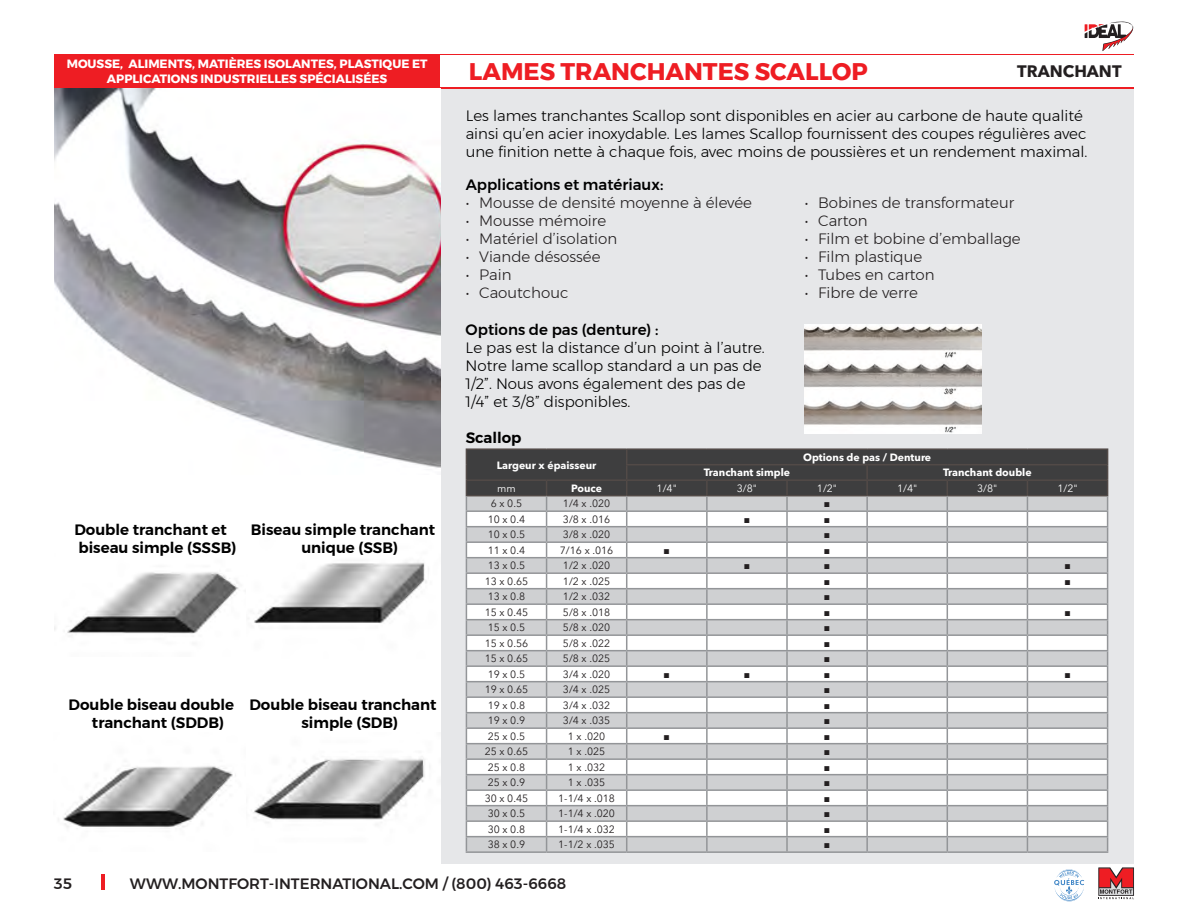
<style>
.page{position:relative;width:1188px;height:918px;background:#fff}
.page>*{position:absolute;margin:0;border:0;box-sizing:border-box;transform-origin:0 0}
.t1{font:700 24px "Montserrat";color:#ee1d23}
.t2{font:700 16.5px "Avenir Next LT Pro";color:#231f20}
.t3{font:300 15px/18px "Montserrat";color:#000}
.t4{font:300 15px "Montserrat";color:#231f20}
.t5{font:600 15px/18px "Montserrat";color:#000}
.t6{font:500 15px "Montserrat";color:#231f20}
.t7{font:500 15px "Montserrat";color:#000}
.t8{font:700 12px/14.4px "Montserrat";color:#fff;text-align:center}
.t9{font:10.5px "Avenir Next LT Pro";color:#231f20}
.t10{font:700 10.5px "Avenir Next LT Pro";color:#fff}
.t11{font:900 10.5px "Arial";color:#231f20}
.t12{font:10.5px "Avenir Next LT Pro";color:#fff}
</style>
<div class="page">
<div style="left:54px;top:54px;width:1080px;height:810px;background:#e6e7e9"></div>
<svg style="left:1085px;top:22px;width:48px;height:29px"></svg>
<hr style="left:101px;top:874px;width:4px;height:16px;background:#ee1d23">
<svg style="left:1098px;top:867px;width:36px;height:32px"></svg>
<svg style="left:1054px;top:869px;width:30px;height:32px"></svg>
<div style="left:54px;top:54px;width:1080px;height:35px;background:#ee1d23"></div>
<div style="left:440px;top:56px;width:694px;height:31px;background:#fff"></div>
<img style="left:54px;top:89px;width:386px;height:386px">
<div style="left:54px;top:475px;width:386px;height:389px;background:#fff"></div>
<img style="left:54px;top:562px;width:373px;height:72px">
<img style="left:63px;top:758px;width:362px;height:70px">
<img style="left:805px;top:324px;width:177px;height:110px">
<hr style="left:466px;top:448px;width:81px;height:2px;background:#524a47">
<hr style="left:547px;top:448px;width:80px;height:2px;background:#524a47">
<hr style="left:627px;top:448px;width:80px;height:2px;background:#524a47">
<hr style="left:707px;top:448px;width:80px;height:2px;background:#524a47">
<hr style="left:787px;top:448px;width:80px;height:2px;background:#524a47">
<hr style="left:867px;top:448px;width:80px;height:2px;background:#524a47">
<hr style="left:947px;top:448px;width:80px;height:2px;background:#524a47">
<hr style="left:1027px;top:448px;width:81px;height:2px;background:#524a47">
<svg style="left:466px;top:450px;width:642px;height:401px;background:#cacbcc"></svg>
<hr style="left:466px;top:851px;width:81px;height:2px;background:#939598">
<hr style="left:547px;top:851px;width:80px;height:2px;background:#939598">
<hr style="left:627px;top:851px;width:80px;height:2px;background:#939598">
<hr style="left:707px;top:851px;width:80px;height:2px;background:#939598">
<hr style="left:787px;top:851px;width:80px;height:2px;background:#939598">
<hr style="left:867px;top:851px;width:80px;height:2px;background:#939598">
<hr style="left:947px;top:851px;width:80px;height:2px;background:#939598">
<hr style="left:1027px;top:851px;width:81px;height:2px;background:#939598">
<p class="t8" style="left:67px;top:57px;width:362px">MOUSSE, ALIMENTS, MATIÈRES ISOLANTES, PLASTIQUE ET<br>APPLICATIONS INDUSTRIELLES SPÉCIALISÉES</p>
<p class="t1" style="left:469px;top:52px;width:400px">LAMES TRANCHANTES SCALLOP</p>
<p class="t2" style="left:1017px;top:61px;width:106px">TRANCHANT</p>
<p class="t3" style="left:466px;top:106px;width:623px">Les lames tranchantes Scallop sont disponibles en acier au carbone de haute qualité ainsi qu’en acier inoxydable. Les lames Scallop fournissent des coupes régulières avec une finition nette à chaque fois, avec moins de poussières et un rendement maximal.</p>
<p class="t7" style="left:466px;top:172px;width:199px">Applications et matériaux:</p>
<p class="t4" style="left:466px;top:191px;width:288px">• Mousse de densité moyenne à élevée</p>
<p class="t4" style="left:466px;top:209px;width:142px">• Mousse mémoire</p>
<p class="t4" style="left:466px;top:227px;width:153px">• Matériel d’isolation</p>
<p class="t4" style="left:466px;top:245px;width:136px">• Viande désossée</p>
<p class="t4" style="left:466px;top:263px;width:47px">• Pain</p>
<p class="t4" style="left:466px;top:281px;width:104px">• Caoutchouc</p>
<p class="t7" style="left:466px;top:317px;width:194px">Options de pas (denture) :</p>
<p class="t3" style="left:466px;top:338px;width:301px">Le pas est la distance d’un point à l’autre.<br>Notre lame scallop standard a un pas de 1/2”. Nous avons également des pas de 1/4” et 3/8” disponibles.</p>
<p class="t5" style="left:466px;top:429px;width:57px">Scallop</p>
<p class="t4" style="left:805px;top:191px;width:211px">• Bobines de transformateur</p>
<p class="t4" style="left:805px;top:209px;width:64px">• Carton</p>
<p class="t4" style="left:805px;top:227px;width:218px">• Film et bobine d’emballage</p>
<p class="t4" style="left:805px;top:245px;width:119px">• Film plastique</p>
<p class="t4" style="left:805px;top:263px;width:132px">• Tubes en carton</p>
<p class="t4" style="left:805px;top:281px;width:115px">• Fibre de verre</p>
<p class="t5" style="left:74px;top:521px;width:163px">Double tranchant et biseau simple (SSSB)</p>
<p class="t5" style="left:301px;top:521px;width:135px;text-indent:-50px">Biseau simple tranchant unique (SSB)</p>
<p class="t5" style="left:92px;top:696px;width:144px;text-indent:-23px">Double biseau double tranchant (SDDB)</p>
<p class="t5" style="left:301px;top:696px;width:137px;text-indent:-52px">Double biseau tranchant simple (SDB)</p>
<p class="t10" style="left:497px;top:459px;width:101px">Largeur x épaisseur</p>
<p class="t10" style="left:803px;top:451px;width:130px">Options de pas / Denture</p>
<p class="t10" style="left:704px;top:466px;width:88px">Tranchant simple</p>
<p class="t10" style="left:943px;top:466px;width:90px">Tranchant double</p>
<p class="t12" style="left:497px;top:482px;width:20px">mm</p>
<p class="t10" style="left:571px;top:482px;width:32px">Pouce</p>
<p class="t12" style="left:657px;top:482px;width:22px">1/4"</p>
<p class="t12" style="left:737px;top:482px;width:22px">3/8"</p>
<p class="t12" style="left:817px;top:482px;width:22px">1/2"</p>
<p class="t12" style="left:897px;top:482px;width:22px">1/4"</p>
<p class="t12" style="left:977px;top:482px;width:22px">3/8"</p>
<p class="t12" style="left:1057px;top:482px;width:22px">1/2"</p>
<p class="t9" style="left:491px;top:497px;width:33px">6 x 0.5</p>
<p class="t9" style="left:563px;top:497px;width:49px">1/4 x .020</p>
<p class="t11" style="left:824px;top:496px;width:8px">■</p>
<p class="t9" style="left:488px;top:513px;width:39px">10 x 0.4</p>
<p class="t9" style="left:563px;top:513px;width:49px">3/8 x .016</p>
<p class="t11" style="left:744px;top:511px;width:8px">■</p>
<p class="t11" style="left:824px;top:511px;width:8px">■</p>
<p class="t9" style="left:488px;top:528px;width:39px">10 x 0.5</p>
<p class="t9" style="left:563px;top:528px;width:49px">3/8 x .020</p>
<p class="t11" style="left:824px;top:527px;width:8px">■</p>
<p class="t9" style="left:488px;top:544px;width:39px">11 x 0.4</p>
<p class="t9" style="left:560px;top:544px;width:55px">7/16 x .016</p>
<p class="t11" style="left:664px;top:542px;width:8px">■</p>
<p class="t11" style="left:824px;top:542px;width:8px">■</p>
<p class="t9" style="left:488px;top:559px;width:39px">13 x 0.5</p>
<p class="t9" style="left:563px;top:559px;width:49px">1/2 x .020</p>
<p class="t11" style="left:744px;top:558px;width:8px">■</p>
<p class="t11" style="left:824px;top:558px;width:8px">■</p>
<p class="t11" style="left:1064px;top:558px;width:8px">■</p>
<p class="t9" style="left:485px;top:575px;width:45px">13 x 0.65</p>
<p class="t9" style="left:563px;top:575px;width:49px">1/2 x .025</p>
<p class="t11" style="left:824px;top:573px;width:8px">■</p>
<p class="t11" style="left:1064px;top:573px;width:8px">■</p>
<p class="t9" style="left:488px;top:590px;width:39px">13 x 0.8</p>
<p class="t9" style="left:563px;top:590px;width:49px">1/2 x .032</p>
<p class="t11" style="left:824px;top:589px;width:8px">■</p>
<p class="t9" style="left:485px;top:606px;width:45px">15 x 0.45</p>
<p class="t9" style="left:563px;top:606px;width:49px">5/8 x .018</p>
<p class="t11" style="left:824px;top:604px;width:8px">■</p>
<p class="t11" style="left:1064px;top:604px;width:8px">■</p>
<p class="t9" style="left:488px;top:621px;width:39px">15 x 0.5</p>
<p class="t9" style="left:563px;top:621px;width:49px">5/8 x .020</p>
<p class="t11" style="left:824px;top:620px;width:8px">■</p>
<p class="t9" style="left:485px;top:637px;width:45px">15 x 0.56</p>
<p class="t9" style="left:563px;top:637px;width:49px">5/8 x .022</p>
<p class="t11" style="left:824px;top:635px;width:8px">■</p>
<p class="t9" style="left:485px;top:652px;width:45px">15 x 0.65</p>
<p class="t9" style="left:563px;top:652px;width:49px">5/8 x .025</p>
<p class="t11" style="left:824px;top:651px;width:8px">■</p>
<p class="t9" style="left:488px;top:668px;width:39px">19 x 0.5</p>
<p class="t9" style="left:563px;top:668px;width:49px">3/4 x .020</p>
<p class="t11" style="left:664px;top:666px;width:8px">■</p>
<p class="t11" style="left:744px;top:666px;width:8px">■</p>
<p class="t11" style="left:824px;top:666px;width:8px">■</p>
<p class="t11" style="left:1064px;top:666px;width:8px">■</p>
<p class="t9" style="left:485px;top:683px;width:45px">19 x 0.65</p>
<p class="t9" style="left:563px;top:683px;width:49px">3/4 x .025</p>
<p class="t11" style="left:824px;top:682px;width:8px">■</p>
<p class="t9" style="left:488px;top:699px;width:39px">19 x 0.8</p>
<p class="t9" style="left:563px;top:699px;width:49px">3/4 x .032</p>
<p class="t11" style="left:824px;top:697px;width:8px">■</p>
<p class="t9" style="left:488px;top:714px;width:39px">19 x 0.9</p>
<p class="t9" style="left:563px;top:714px;width:49px">3/4 x .035</p>
<p class="t11" style="left:824px;top:713px;width:8px">■</p>
<p class="t9" style="left:488px;top:730px;width:39px">25 x 0.5</p>
<p class="t9" style="left:568px;top:730px;width:39px">1 x .020</p>
<p class="t11" style="left:664px;top:728px;width:8px">■</p>
<p class="t11" style="left:824px;top:728px;width:8px">■</p>
<p class="t9" style="left:485px;top:745px;width:45px">25 x 0.65</p>
<p class="t9" style="left:568px;top:745px;width:39px">1 x .025</p>
<p class="t11" style="left:824px;top:744px;width:8px">■</p>
<p class="t9" style="left:488px;top:761px;width:39px">25 x 0.8</p>
<p class="t9" style="left:568px;top:761px;width:39px">1 x .032</p>
<p class="t11" style="left:824px;top:759px;width:8px">■</p>
<p class="t9" style="left:488px;top:776px;width:39px">25 x 0.9</p>
<p class="t9" style="left:568px;top:776px;width:39px">1 x .035</p>
<p class="t11" style="left:824px;top:775px;width:8px">■</p>
<p class="t9" style="left:485px;top:792px;width:45px">30 x 0.45</p>
<p class="t9" style="left:558px;top:792px;width:58px">1-1/4 x .018</p>
<p class="t11" style="left:824px;top:790px;width:8px">■</p>
<p class="t9" style="left:488px;top:807px;width:39px">30 x 0.5</p>
<p class="t9" style="left:558px;top:807px;width:58px">1-1/4 x .020</p>
<p class="t11" style="left:824px;top:806px;width:8px">■</p>
<p class="t9" style="left:488px;top:823px;width:39px">30 x 0.8</p>
<p class="t9" style="left:558px;top:823px;width:58px">1-1/4 x .032</p>
<p class="t11" style="left:824px;top:821px;width:8px">■</p>
<p class="t9" style="left:488px;top:838px;width:39px">38 x 0.9</p>
<p class="t9" style="left:558px;top:838px;width:58px">1-1/2 x .035</p>
<p class="t11" style="left:824px;top:837px;width:8px">■</p>
<p class="t6" style="left:54px;top:872px;width:20px">35</p>
<p class="t6" style="left:130px;top:872px;width:438px">WWW.MONTFORT-INTERNATIONAL.COM / (800) 463-6668</p>
</div>
